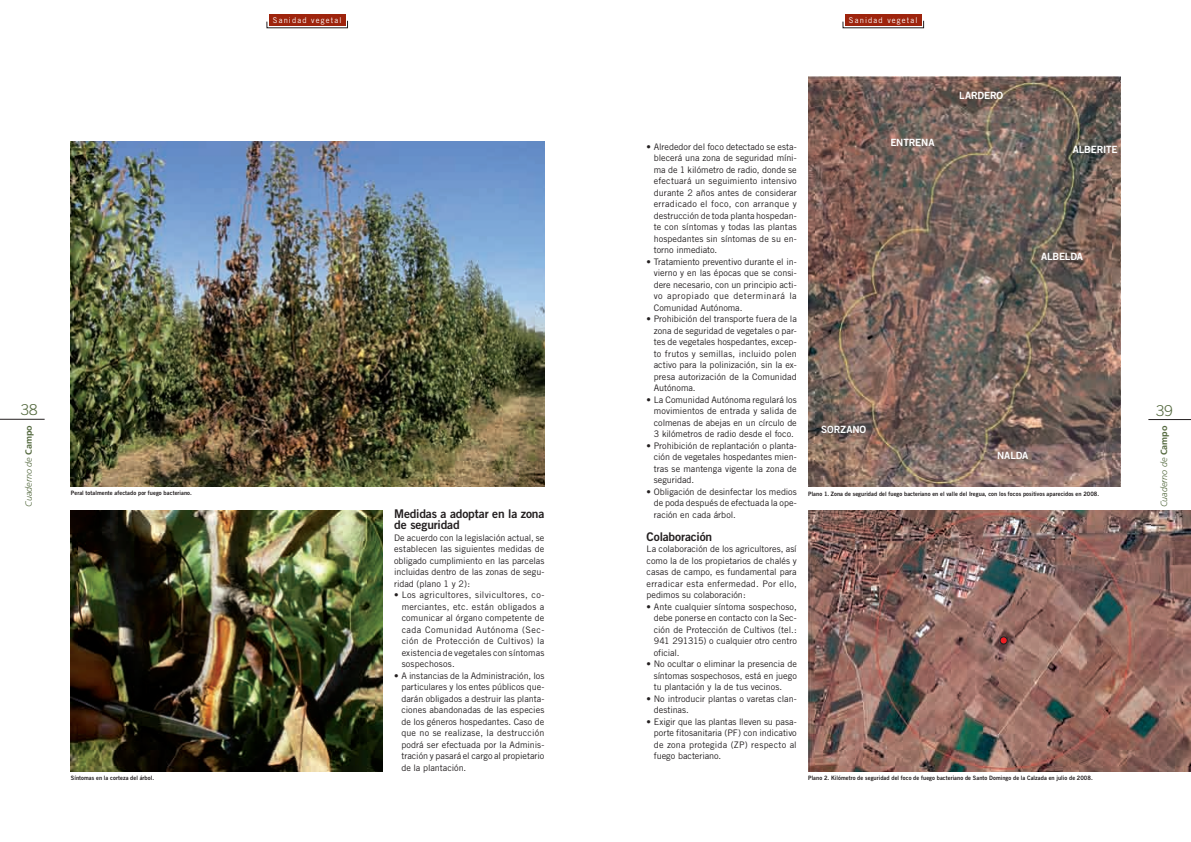
<style>
.page{position:relative;width:1191px;height:842px;background:#fff}
.page>*{position:absolute;margin:0;border:0;box-sizing:border-box;transform-origin:0 0}
.t1{font:300 15px "Trade Gothic";color:#54693f}
.t2{font:12px/11.5px "Trade Gothic Bold Two";letter-spacing:-.015em;color:#231f20}
.t3{font:10px "Trade Gothic Bold Two";letter-spacing:-.015em;color:#fff}
.t4{font:9px/11.5px "Trade Gothic";color:#231f20;text-align:justify}
.t5{font:italic 300 9px "Frutiger";color:#54693f}
.t6{font:8px "Trade Gothic";letter-spacing:.15em;color:#fff;scale:.95 1}
.t7{font:6px "Trade Gothic Bold Two";letter-spacing:.01em;color:#231f20;scale:.95 1}
.s1{font-weight:700;font-style:normal}
</style>
<div class="page">
<hr style="left:0;top:419px;width:45px;height:1px;background:#231f20">
<hr style="left:1148px;top:419px;width:43px;height:1px;background:#231f20">
<div style="left:845px;top:14px;width:76px;height:12px;background:#9e240d"></div>
<svg style="left:842px;top:20px;width:82px;height:9px"></svg>
<div style="left:269px;top:14px;width:76px;height:12px;background:#9e240d"></div>
<svg style="left:266px;top:20px;width:82px;height:9px"></svg>
<img style="left:808px;top:77px;width:312px;height:410px">
<img style="left:71px;top:142px;width:473px;height:345px">
<img style="left:71px;top:510px;width:312px;height:261px">
<img style="left:808px;top:511px;width:383px;height:260px">
<div style="left:1000px;top:637px;width:7px;height:7px;background:#ee1d23;border-radius:50%"></div>
<div style="left:999px;top:636px;width:8px;height:8px;border:1px solid #231f20;border-radius:50%"></div>
<h1 class="t1" style="left:21px;top:401px;width:18px">38</h1>
<p class="t5" style="left:24px;top:507px;width:83px;rotate:-90deg">Cuaderno de <span class="s1">Campo</span></p>
<p class="t6" style="left:273px;top:15px;width:74px">Sanidad vegetal</p>
<p class="t6" style="left:849px;top:15px;width:74px">Sanidad vegetal</p>
<p class="t3" style="left:959px;top:89px;width:45px">LARDERO</p>
<p class="t3" style="left:890px;top:136px;width:46px">ENTRENA</p>
<p class="t4" style="left:654px;top:140px;width:144px;text-indent:-7px">• Alrededor del foco detectado se esta&shy;blecerá una zona de seguridad míni&shy;ma de 1 kilómetro de radio, donde se efectuará un seguimiento intensivo durante 2 años antes de considerar erradicado el foco, con arranque y destrucción de toda planta hospedan&shy;te con síntomas y todas las plantas hospedantes sin síntomas de su en&shy;torno inmediato.</p>
<p class="t4" style="left:654px;top:255px;width:144px;text-indent:-7px">• Tratamiento preventivo durante el in&shy;vierno y en las épocas que se consi&shy;dere necesario, con un principio acti&shy;vo apropiado que determinará la Comunidad Autónoma.</p>
<p class="t4" style="left:654px;top:313px;width:145px;text-indent:-7px">• Prohibición del transporte fuera de la zona de seguridad de vegetales o par&shy;tes de vegetales hospedantes, excep&shy;to frutos y semillas, incluido polen activo para la polinización, sin la ex&shy;presa autorización de la Comunidad Autónoma.</p>
<p class="t4" style="left:654px;top:393px;width:145px;text-indent:-7px">• La Comunidad Autónoma regulará los movimientos de entrada y salida de colmenas de abejas en un círculo de 3 kilómetros de radio desde el foco.</p>
<p class="t4" style="left:654px;top:439px;width:144px;text-indent:-7px">• Prohibición de replantación o planta&shy;ción de vegetales hospedantes mien&shy;tras se mantenga vigente la zona de seguridad.</p>
<p class="t4" style="left:654px;top:485px;width:144px;text-indent:-7px">• Obligación de desinfectar los medios de poda después de efectuada la ope&shy;ración en cada árbol.</p>
<h2 class="t2" style="left:646px;top:530px;width:67px">Colaboración</h2>
<p class="t4" style="left:646px;top:543px;width:152px">La colaboración de los agricultores, así como la de los propietarios de chalés y casas de campo, es fundamental para erradicar esta enfermedad. Por ello, pedimos su colaboración:</p>
<p class="t4" style="left:654px;top:600px;width:144px;text-indent:-7px">• Ante cualquier síntoma sospechoso, debe ponerse en contacto con la Sec&shy;ción de Protección de Cultivos (tel.:<br>941 291315) o cualquier otro centro oficial.</p>
<p class="t4" style="left:654px;top:658px;width:144px;text-indent:-7px">• No ocultar o eliminar la presencia de síntomas sospechosos, está en juego tu plantación y la de tus vecinos.</p>
<p class="t4" style="left:654px;top:692px;width:144px;text-indent:-7px">• No introducir plantas o varetas clan&shy;destinas.</p>
<p class="t4" style="left:654px;top:715px;width:144px;text-indent:-7px">• Exigir que las plantas lleven su pasa&shy;porte fitosanitaria (PF) con indicativo de zona protegida (ZP) respecto al fuego bacteriano.</p>
<p class="t3" style="left:1072px;top:144px;width:46px">ALBERITE</p>
<p class="t3" style="left:1041px;top:251px;width:43px">ALBELDA</p>
<p class="t3" style="left:821px;top:423px;width:47px">SORZANO</p>
<p class="t3" style="left:997px;top:449px;width:33px">NALDA</p>
<p class="t7" style="left:71px;top:489px;width:129px">Peral totalmente afectado por fuego bacteriano.</p>
<p class="t7" style="left:808px;top:490px;width:308px">Plano 1. Zona de seguridad del fuego bacteriano en el valle del Iregua, con los focos positivos aparecidos en 2008.</p>
<h2 class="t2" style="left:394px;top:507px;width:152px">Medidas a adoptar en la zona de seguridad</h2>
<p class="t4" style="left:394px;top:531px;width:152px">De acuerdo con la legislación actual, se establecen las siguientes medidas de obligado cumplimiento en las parcelas incluidas dentro de las zonas de segu&shy;ridad (plano 1 y 2):</p>
<p class="t4" style="left:402px;top:589px;width:144px;text-indent:-8px">• Los agricultores, silvicultores, co&shy;merciantes, etc. están obligados a comunicar al órgano competente de cada Comunidad Autónoma (Sec&shy;ción de Protección de Cultivos) la existencia de vegetales con síntomas sospechosos.</p>
<p class="t4" style="left:401px;top:669px;width:144px;text-indent:-7px">• A instancias de la Administración, los particulares y los entes públicos que&shy;darán obligados a destruir las planta&shy;ciones abandonadas de las especies de los géneros hospedantes. Caso de que no se realizase, la destrucción podrá ser efectuada por la Adminis&shy;tración y pasará el cargo al propietario de la plantación.</p>
<p class="t7" style="left:71px;top:774px;width:89px">Síntomas en la corteza del árbol.</p>
<p class="t7" style="left:808px;top:774px;width:301px">Plano 2. Kilómetro de seguridad del foco de fuego bacteriano de Santo Domingo de la Calzada en julio de 2008.</p>
<h1 class="t1" style="left:1156px;top:401px;width:18px">39</h1>
<p class="t5" style="left:1158px;top:507px;width:83px;rotate:-90deg">Cuaderno de <span class="s1">Campo</span></p>
</div>
